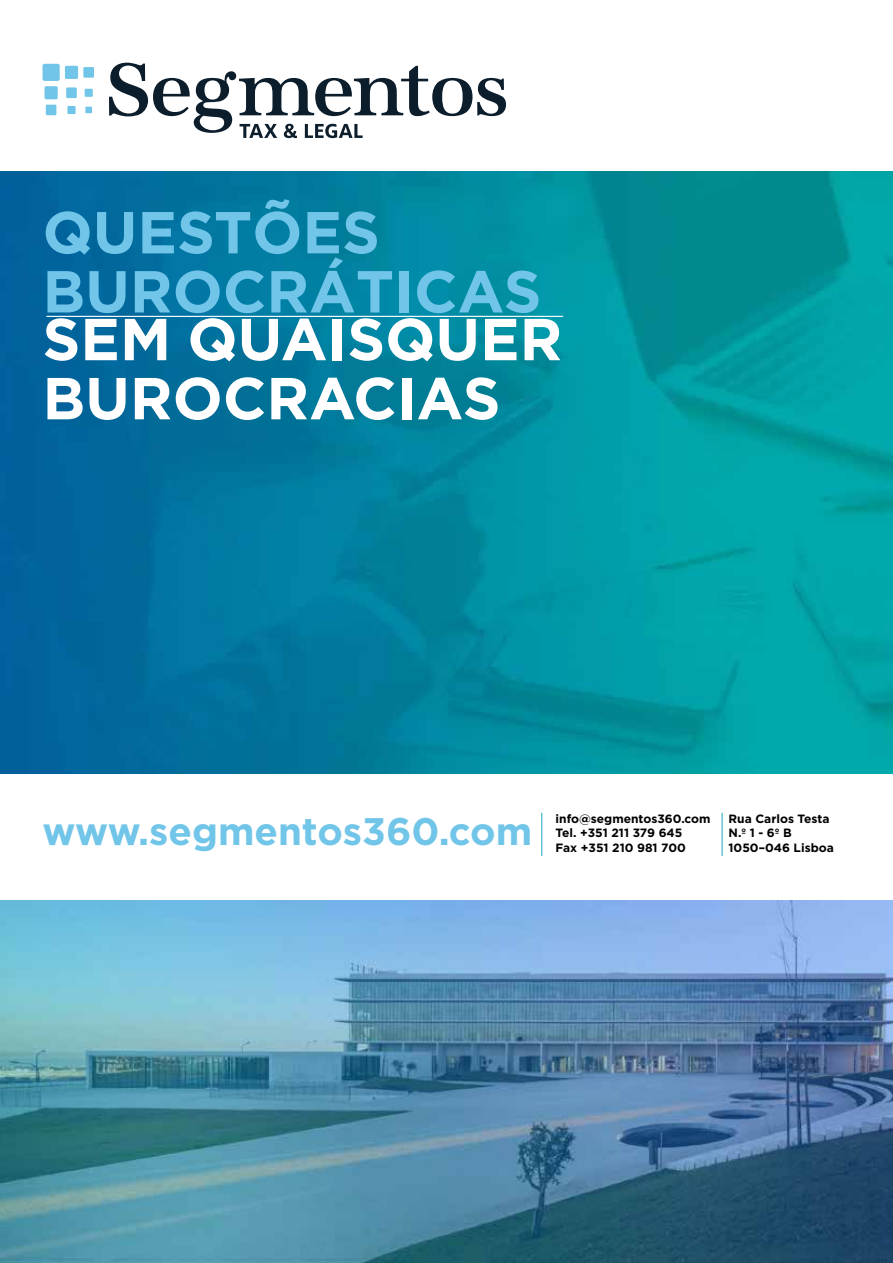
<style>
.page{position:relative;width:893px;height:1263px;background:#fff}
.page>*{position:absolute;margin:0;border:0;box-sizing:border-box;transform-origin:0 0}
.t1{font:700 59.1px/59.1px "Gotham HTF";color:#fff}
.t2{font:700 59.1px/59.1px "Gotham HTF";color:#70c5e9}
.t3{font:700 38.4px "Gotham HTF";color:#70c5e9}
.t4{font:700 12px/14.4px "Gotham HTF";color:#000}
</style>
<div class="page">
<img style="left:0;top:172px;width:893px;height:602px">
<img style="left:0;top:901px;width:893px;height:362px">
<svg style="left:109px;top:63px;width:397px;height:75px"></svg>
<svg style="left:43px;top:64px;width:51px;height:51px"></svg>
<hr style="left:46px;top:316px;width:517px;height:1px;background:#fff">
<hr style="left:541px;top:813px;width:1px;height:43px;background:#66c4d7">
<hr style="left:721px;top:813px;width:2px;height:43px;background:#66c4d7">
<h1 class="t2" style="left:43px;top:201px;width:500px">QUESTÕES<br>BUROCRÁTICAS</h1>
<h1 class="t1" style="left:43px;top:308px;width:521px">SEM QUAISQUER<br>BUROCRACIAS</h1>
<h2 class="t3" style="left:43px;top:809px;width:491px">www.segmentos360.com</h2>
<p class="t4" style="left:556px;top:811px;width:156px">info@segmentos360.com<br>Tel. +351 211 379 645</p>
<p class="t4" style="left:556px;top:840px;width:132px">Fax +351 210 981 700</p>
<p class="t4" style="left:729px;top:811px;width:107px">Rua Carlos Testa<br>N.º 1 - 6º B<br>1050–046 Lisboa</p>
</div>
